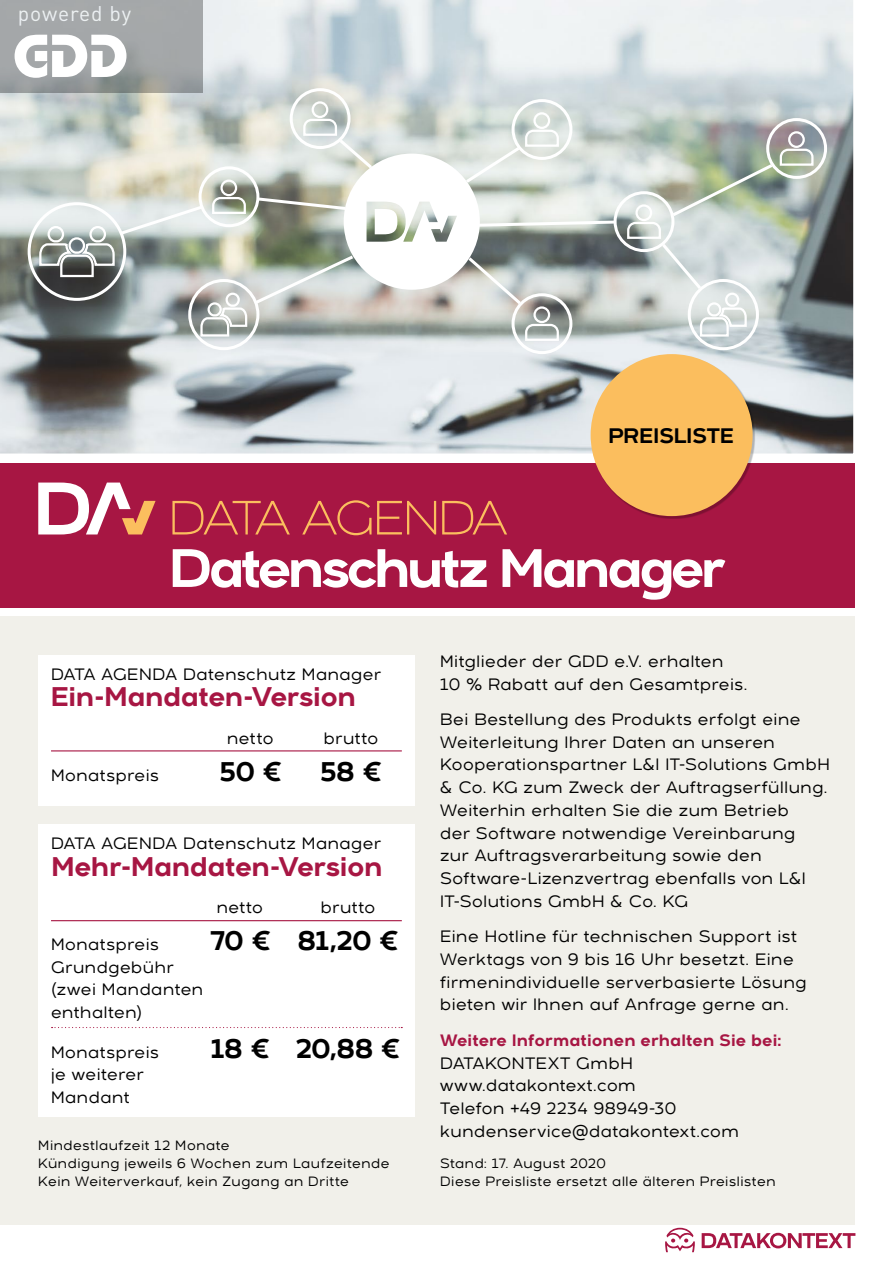
<style>
.page{position:relative;width:893px;height:1263px;background:#fff}
.page>*{position:absolute;margin:0;border:0;box-sizing:border-box;transform-origin:0 0}
.t1{font:700 54px "Arkibal";letter-spacing:-.075em;color:#fff}
.t2{font:700 27px "Arkibal";letter-spacing:-.015em;color:#a71643}
.t3{font:700 27px "Arkibal";letter-spacing:-.02em;color:#000}
.t4{font:700 21px "Arkibal";letter-spacing:-.025em;color:#000}
.t5{font:21px "DINOT";letter-spacing:.04em;color:#fff}
.t6{font:500 16.5px/22.6px "Arkibal";letter-spacing:.035em;color:#000}
.t7{font:700 16.5px "Arkibal";letter-spacing:.005em;color:#a71643}
.t8{font:500 13.5px/18px "Arkibal";letter-spacing:.04em;color:#000}
</style>
<div class="page">
<div style="left:0;top:617px;width:855px;height:608px;background:#f1f0ea"></div>
<svg style="left:0;top:0;width:854px;height:454px;background:#c2c8cb"></svg>
<div style="left:512px;top:293px;width:60px;height:61px;border:3px solid #fff;border-radius:50%"></div>
<div style="left:766px;top:118px;width:61px;height:61px;border:3px solid #fff;border-radius:50%"></div>
<div style="left:290px;top:88px;width:61px;height:61px;border:3px solid #fff;border-radius:50%"></div>
<svg style="left:38px;top:100px;width:579px;height:242px;background:#c1c6c1"></svg>
<svg style="left:626px;top:130px;width:189px;height:208px;background:#bbc5bf"></svg>
<svg style="left:665px;top:1228px;width:30px;height:24px"></svg>
<svg style="left:702px;top:1233px;width:153px;height:15px"></svg>
<div style="left:0;top:463px;width:855px;height:145px;background:#a71643"></div>
<svg style="left:172px;top:500px;width:335px;height:35px"></svg>
<svg style="left:38px;top:482px;width:118px;height:52px"></svg>
<div style="left:592px;top:356px;width:163px;height:163px;background:#000;opacity:.25"></div>
<div style="left:591px;top:354px;width:162px;height:162px;background:#fbbe5e;border-radius:50%"></div>
<div style="left:38px;top:655px;width:377px;height:150px;background:#fff"></div>
<hr style="left:51px;top:750px;width:351px;height:1px;background:#a71643">
<div style="left:38px;top:825px;width:377px;height:292px;background:#fff"></div>
<hr style="left:51px;top:920px;width:351px;height:1px;background:#a71643">
<svg style="left:52px;top:1027px;width:350px;height:1px"></svg>
<svg style="left:0;top:0;width:203px;height:93px;background:#9fa3a4"></svg>
<svg style="left:15px;top:35px;width:111px;height:43px"></svg>
<p class="t5" style="left:18px;top:-1px;width:115px">powered by</p>
<p class="t4" style="left:608px;top:420px;width:127px">PREISLISTE</p>
<h1 class="t1" style="left:168px;top:529px;width:559px">Datenschutz Manager</h1>
<p class="t6" style="left:51px;top:662px;width:332px">Data Agenda Datenschutz Manager</p>
<h2 class="t2" style="left:51px;top:677px;width:306px">Ein-Mandaten-Version</h2>
<p class="t6" style="left:227px;top:726px;width:48px">netto</p>
<p class="t6" style="left:324px;top:726px;width:56px">brutto</p>
<p class="t6" style="left:51px;top:763px;width:109px">Monatspreis</p>
<h2 class="t3" style="left:220px;top:752px;width:64px">50 €</h2>
<h2 class="t3" style="left:320px;top:752px;width:63px">58 €</h2>
<p class="t6" style="left:51px;top:832px;width:332px">Data Agenda Datenschutz Manager</p>
<h2 class="t2" style="left:51px;top:847px;width:333px">Mehr-Mandaten-Version</h2>
<p class="t6" style="left:217px;top:896px;width:48px">netto</p>
<p class="t6" style="left:321px;top:896px;width:56px">brutto</p>
<p class="t6" style="left:51px;top:933px;width:109px">Monatspreis</p>
<h2 class="t3" style="left:210px;top:921px;width:190px">70 € 81,20 €</h2>
<p class="t6" style="left:51px;top:956px;width:154px">Grundgebühr (zwei Mandanten enthalten)</p>
<p class="t6" style="left:51px;top:1040px;width:109px">Monatspreis</p>
<h2 class="t3" style="left:211px;top:1028px;width:191px">18 € 20,88 €</h2>
<p class="t6" style="left:51px;top:1063px;width:94px">je weiterer<br>Mandant</p>
<p class="t8" style="left:38px;top:1136px;width:353px">Mindestlaufzeit 12 Monate<br>Kündigung jeweils 6 Wochen zum Laufzeitende<br>Kein Weiterverkauf, kein Zugang an Dritte</p>
<p class="t6" style="left:440px;top:650px;width:309px">Mitglieder der GDD e.V. erhalten<br>10 % Rabatt auf den Gesamtpreis.</p>
<p class="t6" style="left:440px;top:708px;width:391px">Bei Bestellung des Produkts erfolgt eine Weiterleitung Ihrer Daten an unseren Kooperationspartner L&amp;I IT-Solutions GmbH &amp; Co. KG zum Zweck der Auftragserfüllung.<br>Weiterhin erhalten Sie die zum Betrieb<br>der Software notwendige Vereinbarung<br>zur Auftragsverarbeitung sowie den Software-Lizenzvertrag ebenfalls von L&amp;I IT-Solutions GmbH &amp; Co. KG</p>
<p class="t6" style="left:440px;top:925px;width:368px">Eine Hotline für technischen Support ist Werktags von 9 bis 16 Uhr besetzt. Eine firmenindividuelle serverbasierte Lösung bieten wir Ihnen auf Anfrage gerne an.</p>
<p class="t7" style="left:440px;top:1028px;width:343px">Weitere Informationen erhalten Sie bei:</p>
<p class="t6" style="left:440px;top:1051px;width:25px">DATA</p>
<p class="t6" style="left:485px;top:1051px;width:39px">KONTE</p>
<p class="t6" style="left:440px;top:1051px;width:300px;text-indent:108px">XT GmbH www.datakontext.com<br>Telefon +49 2234 98949-30 kundenservice@datakontext.com</p>
<p class="t8" style="left:440px;top:1154px;width:337px">Stand: 17. August 2020<br>Diese Preisliste ersetzt alle älteren Preislisten</p>
</div>
